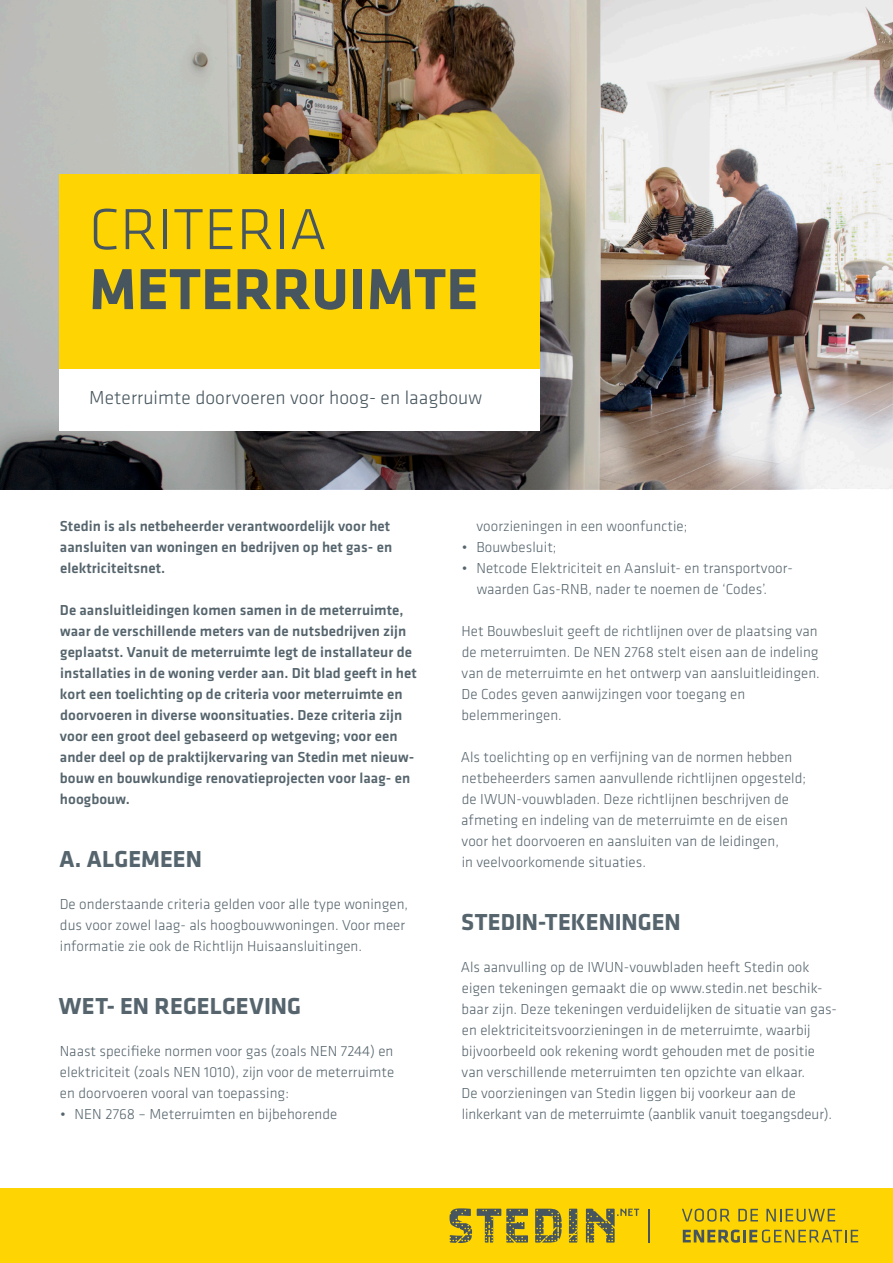
<style>
.page{position:relative;width:893px;height:1263px;background:#fff}
.page>*{position:absolute;margin:0;border:0;box-sizing:border-box;transform-origin:0 0}
.TITELKOP{font:700 60px "Klavika";letter-spacing:.005em;color:#47565e}
.TITELKOP-2{font:300 60px "Klavika";letter-spacing:.005em;color:#47565e}
.PARAGRAAFKOP{font:700 24px "Klavika";color:#56656d}
.SUBKOP{font:300 19.5px "Klavika";letter-spacing:.005em;color:#47565e}
.PLATTE_TEKST{font:300 15px/21px "Klavika";letter-spacing:.005em;color:#56656d}
.PLATTE_TEKST_INTRO{font:500 15px/21px "Klavika";letter-spacing:.005em;color:#56656d}
</style>
<div class="page">
<img style="left:0;top:0;width:893px;height:489px">
<div style="left:60px;top:174px;width:480px;height:195px;background:#fed503"></div>
<div style="left:60px;top:369px;width:480px;height:62px;background:#fff"></div>
<div style="left:0;top:1188px;width:893px;height:75px;background:#fed503"></div>
<svg style="left:569px;top:1209px;width:8px;height:33px"></svg>
<svg style="left:535px;top:1209px;width:27px;height:33px"></svg>
<svg style="left:450px;top:1208px;width:78px;height:35px"></svg>
<svg style="left:586px;top:1209px;width:53px;height:33px"></svg>
<svg style="left:682px;top:1208px;width:48px;height:14px"></svg>
<svg style="left:738px;top:1209px;width:20px;height:12px"></svg>
<svg style="left:766px;top:1209px;width:69px;height:13px"></svg>
<svg style="left:683px;top:1229px;width:175px;height:14px"></svg>
<hr style="left:648px;top:1209px;width:1px;height:33px;background:#47565e">
<p class="TITELKOP-2" style="left:89px;top:197px;width:239px">CRITERIA</p>
<p class="TITELKOP" style="left:89px;top:257px;width:391px">METERRUIMTE</p>
<p class="SUBKOP" style="left:89px;top:387px;width:394px">Meterruimte doorvoeren voor hoog- en laagbouw</p>
<p class="PLATTE_TEKST_INTRO" style="left:60px;top:516px;width:334px">Stedin is als netbeheerder verantwoordelijk voor het aansluiten van woningen en bedrijven op het gas- en elektriciteitsnet.</p>
<p class="PLATTE_TEKST_INTRO" style="left:60px;top:600px;width:358px">De aansluitleidingen komen samen in de meterruimte, waar de verschillende meters van de nutsbedrijven zijn geplaatst. Vanuit de meterruimte legt de installateur de installaties in de woning verder aan. Dit blad geeft in het kort een toelichting op de criteria voor meterruimte en doorvoeren in diverse woonsituaties. Deze criteria zijn voor een groot deel gebaseerd op wetgeving; voor een ander deel op de praktijkervaring van Stedin met nieuw&shy;bouw en bouwkundige renovatieprojecten voor laag- en hoogbouw.</p>
<p class="PARAGRAAFKOP" style="left:60px;top:846px;width:144px">A. ALGEMEEN</p>
<p class="PLATTE_TEKST" style="left:60px;top:894px;width:350px">De onderstaande criteria gelden voor alle type woningen, dus voor zowel laag- als hoogbouwwoningen. Voor meer informatie zie ook de Richtlijn Huisaansluitingen.</p>
<p class="PARAGRAAFKOP" style="left:59px;top:993px;width:244px">WET- EN REGELGEVING</p>
<p class="PLATTE_TEKST" style="left:60px;top:1041px;width:336px;text-align:justify">Naast specifieke normen voor gas (zoals NEN 7244) en elektriciteit (zoals NEN 1010), zijn voor de meterruimte en doorvoeren vooral van toepassing:</p>
<p class="PLATTE_TEKST" style="left:60px;top:1104px;width:279px">• NEN 2768 – Meterruimten en bijbehorende</p>
<p class="PLATTE_TEKST" style="left:476px;top:516px;width:213px">voorzieningen in een woonfunctie;</p>
<p class="PLATTE_TEKST" style="left:462px;top:537px;width:96px">• Bouwbesluit;</p>
<p class="PLATTE_TEKST" style="left:477px;top:558px;width:318px;text-indent:-15px">• Netcode Elektriciteit en Aansluit- en transportvoor&shy;waarden Gas-RNB, nader te noemen de ‘Codes’.</p>
<p class="PLATTE_TEKST" style="left:461px;top:621px;width:360px">Het Bouwbesluit geeft de richtlijnen over de plaatsing van de meterruimten. De NEN 2768 stelt eisen aan de indeling van de meterruimte en het ontwerp van aansluitleidingen.<br>De Codes geven aanwijzingen voor toegang en belemmeringen.</p>
<p class="PLATTE_TEKST" style="left:461px;top:747px;width:347px">Als toelichting op en verfijning van de normen hebben netbeheerders samen aanvullende richtlijnen opgesteld; de IWUN-vouwbladen. Deze richtlijnen beschrijven de afmeting en indeling van de meterruimte en de eisen voor het doorvoeren en aansluiten van de leidingen,<br>in veelvoorkomende situaties.</p>
<p class="PARAGRAAFKOP" style="left:461px;top:909px;width:221px">STEDIN-TEKENINGEN</p>
<p class="PLATTE_TEKST" style="left:461px;top:957px;width:378px">Als aanvulling op de IWUN-vouwbladen heeft Stedin ook eigen tekeningen gemaakt die op www.stedin.net beschik&shy;baar zijn. Deze tekeningen verduidelijken de situatie van gas&shy;en elektriciteitsvoorzieningen in de meterruimte, waarbij bijvoorbeeld ook rekening wordt gehouden met de positie van verschillende meterruimten ten opzichte van elkaar.<br>De voorzieningen van Stedin liggen bij voorkeur aan de linkerkant van de meterruimte (aanblik vanuit toegangsdeur).</p>
</div>
